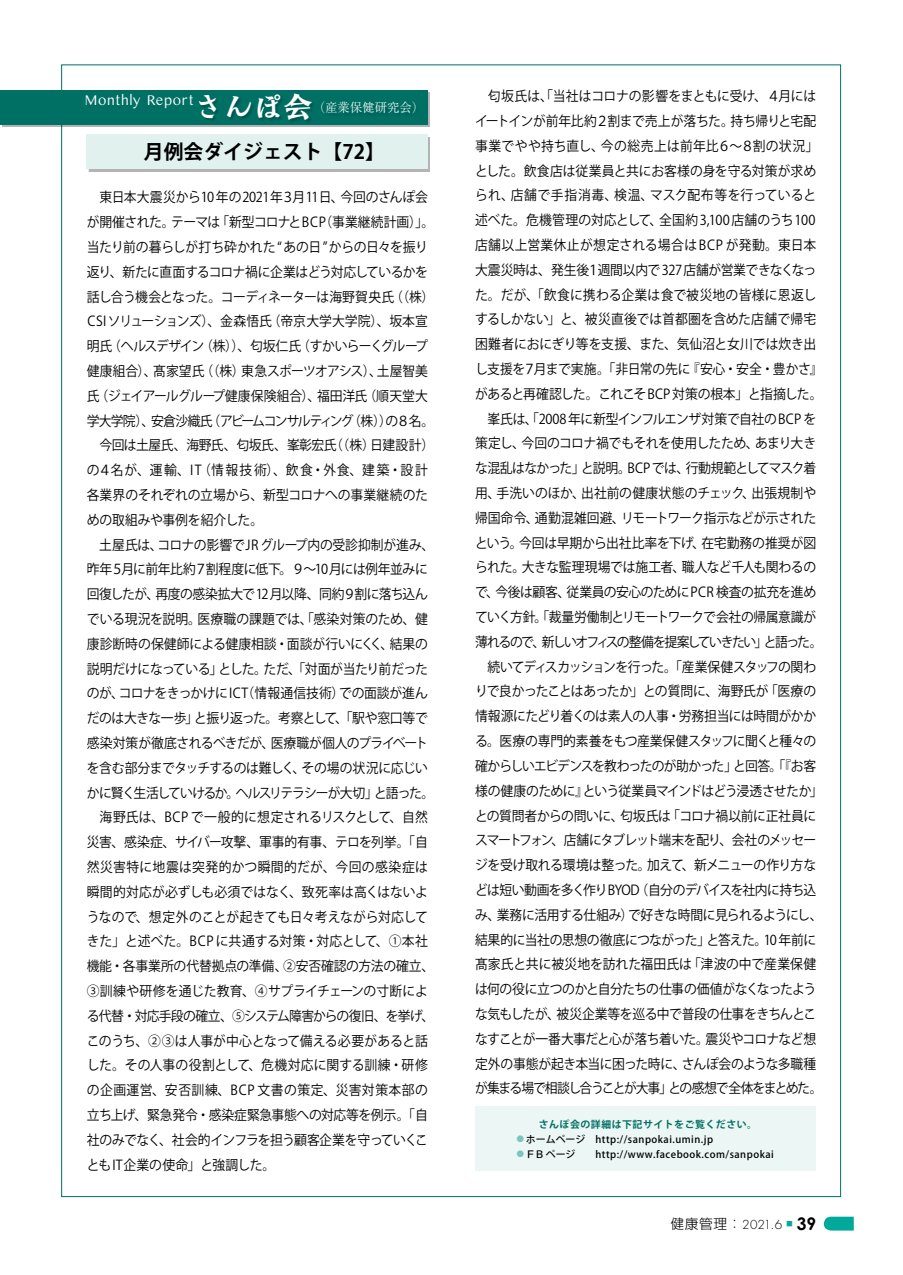
<style>
.page{position:relative;width:903px;height:1275px;background:#fff}
.page>*{position:absolute;margin:0;border:0;box-sizing:border-box;transform-origin:0 0}
.t1{font:700 29.75px "Moaria Std";color:#fff}
.t2{font:700 19.78px "Koz Go Pro";color:#000}
.t3{font:700 17.32px "Century Gothic";color:#000}
.t4{font:14.88px "Kannada MN";color:#fff;scale:.95 1}
.t5{font:13.65px/24.8px "Koz Go Pr 6 N";letter-spacing:-.025em;color:#000;scale:.94 1}
.t6{font:300 13.65px "Futura PT";color:#000}
.t7{font:300 12.42px "Ryumin Pr 6 N";color:#fff}
.t8{font:500 9.97px/14.5px "Koz Go Pro";letter-spacing:.05em;color:#000}
.s1{font-weight:700;color:#007065}
.s2{font-weight:700;font-size:11.2px;color:#7ac6bc}
.s3{font-family:"Shin Go Pro"}
</style>
<div class="page">
<svg style="left:824px;top:1217px;width:30px;height:13px"></svg>
<div style="left:475px;top:1106px;width:341px;height:65px;background:#ecf6f4"></div>
<div style="left:2px;top:92px;width:428px;height:35px;background:#000;opacity:.3"></div>
<div style="left:0;top:90px;width:427px;height:34px;background:#007065"></div>
<div style="left:199px;top:93px;width:222px;height:32px;background:#007065"></div>
<svg style="left:201px;top:97px;width:16px;height:22px"></svg>
<svg style="left:229px;top:95px;width:84px;height:26px"></svg>
<svg style="left:333px;top:106px;width:79px;height:9px"></svg>
<div style="left:89px;top:137px;width:341px;height:35px;background:#b3b3b3"></div>
<div style="left:86px;top:134px;width:341px;height:35px;background:#e1f1ee"></div>
<h1 class="t1" style="left:194px;top:86px;width:121px">さんぽ会</h1>
<p class="t7" style="left:313px;top:98px;width:113px">（産業保健研究会）</p>
<p class="t4" style="left:85px;top:91px;width:116px">Monthly Report</p>
<h2 class="t2" style="left:144px;top:139px;width:242px">月例会ダイジェスト【72】</h2>
<p class="t5" style="left:87px;top:185px;width:371px">　東日本大震災から10 年の2021年3月11日、今回のさんぽ会が開催された。テーマは「新型コロナとBCP（事業継続計画）」。当たり前の暮らしが打ち砕かれた “あの日”からの日々を振り返り、新たに直面するコロナ禍に企業はどう対応しているかを話し合う機会となった。コーディネーターは海野賀央氏（（株）<br>CSI ソリューションズ）、金森悟氏（帝京大学大学院）、坂本宣明氏（ヘルスデザイン（株））、匂坂仁氏（すかいらーくグループ健康組合）、髙家望氏（（株）東急スポーツオアシス）、土屋智美氏（ジェイアールグループ健康保険組合）、福田洋氏（順天堂大学大学院）、安倉沙織氏（アビームコンサルティング（株））の8名。　今回は土屋氏、海野氏、匂坂氏、峯彰宏氏（（株）日建設計）の4名が、運輸、IT（情報技術）、飲食・外食、建築・設計各業界のそれぞれの立場から、新型コロナへの事業継続のための取組みや事例を紹介した。<br>　土屋氏は、コロナの影響でJR グループ内の受診抑制が進み、昨年5月に前年比約7割程度に低下。9～10月には例年並みに回復したが、再度の感染拡大で12月以降、同約9割に落ち込んでいる現況を説明。医療職の課題では、「感染対策のため、健康診断時の保健師による健康相談・面談が行いにくく、結果の説明だけになっている」とした。ただ、「対面が当たり前だったのが、コロナをきっかけにICT（情報通信技術）での面談が進んだのは大きな一歩」と振り返った。考察として、「駅や窓口等で感染対策が徹底されるべきだが、医療職が個人のプライベートを含む部分までタッチするのは難しく、その場の状況に応じいかに賢く生活していけるか。ヘルスリテラシーが大切」と語った。　海野氏は、BCP で一般的に想定されるリスクとして、自然災害、感染症、サイバー攻撃、軍事的有事、テロを列挙。「自然災害特に地震は突発的かつ瞬間的だが、今回の感染症は瞬間的対応が必ずしも必須ではなく、致死率は高くはないようなので、想定外のことが起きても日々考えながら対応してきた」と述べた。BCP に共通する対策・対応として、①本社機能・各事業所の代替拠点の準備、②安否確認の方法の確立、<br>③訓練や研修を通じた教育、④サプライチェーンの寸断による代替・対応手段の確立、⑤システム障害からの復旧、を挙げ、このうち、②③は人事が中心となって備える必要があると話した。その人事の役割として、危機対応に関する訓練・研修の企画運営、安否訓練、BCP 文書の策定、災害対策本部の立ち上げ、緊急発令・感染症緊急事態への対応等を例示。「自社のみでなく、社会的インフラを担う顧客企業を守っていくこともIT企業の使命」と強調した。</p>
<p class="t5" style="left:475px;top:84px;width:371px">　匂坂氏は、「当社はコロナの影響をまともに受け、4月にはイートインが前年比約2割まで売上が落ちた。持ち帰りと宅配事業でやや持ち直し、今の総売上は前年比6～8割の状況」とした。飲食店は従業員と共にお客様の身を守る対策が求められ、店舗で手指消毒、検温、マスク配布等を行っていると述べた。危機管理の対応として、全国約 3,100 店舗のうち100店舗以上営業休止が想定される場合はBCP が発動。東日本大震災時は、発生後1週間以内で327店舗が営業できなくなった。だが、「飲食に携わる企業は食で被災地の皆様に恩返しするしかない」と、被災直後では首都圏を含めた店舗で帰宅困難者におにぎり等を支援、また、気仙沼と女川では炊き出し支援を7月まで実施。「非日常の先に『安心・安全・豊かさ』があると再確認した。これこそBCP 対策の根本」と指摘した。　峯氏は、「2008 年に新型インフルエンザ対策で自社のBCP を策定し、今回のコロナ禍でもそれを使用したため、あまり大きな混乱はなかった」と説明。BCP では、行動規範としてマスク着用、手洗いのほか、出社前の健康状態のチェック、出張規制や帰国命令、通勤混雑回避、リモートワーク指示などが示されたという。今回は早期から出社比率を下げ、在宅勤務の推奨が図られた。大きな監理現場では施工者、職人など千人も関わるので、今後は顧客、従業員の安心のためにPCR 検査の拡充を進めていく方針。「裁量労働制とリモートワークで会社の帰属意識が薄れるので、新しいオフィスの整備を提案していきたい」と語った。　続いてディスカッションを行った。「産業保健スタッフの関わりで良かったことはあったか」との質問に、海野氏が「医療の情報源にたどり着くのは素人の人事・労務担当には時間がかかる。医療の専門的素養をもつ産業保健スタッフに聞くと種々の確からしいエビデンスを教わったのが助かった」と回答。「『お客様の健康のために』という従業員マインドはどう浸透させたか」との質問者からの問いに、匂坂氏は「コロナ禍以前に正社員にスマートフォン、店舗にタブレット端末を配り、会社のメッセージを受け取れる環境は整った。加えて、新メニューの作り方などは短い動画を多く作りBYOD（自分のデバイスを社内に持ち込み、業務に活用する仕組み）で好きな時間に見られるようにし、結果的に当社の思想の徹底につながった」と答えた。10 年前に髙家氏と共に被災地を訪れた福田氏は「津波の中で産業保健は何の役に立つのかと自分たちの仕事の価値がなくなったような気もしたが、被災企業等を巡る中で普段の仕事をきちんとこなすことが一番大事だと心が落ち着いた。震災やコロナなど想定外の事態が起き本当に困った時に、さんぽ会のような多職種が集まる場で相談し合うことが大事」との感想で全体をまとめた。</p>
<p class="t8" style="left:515px;top:1118px;width:260px;text-indent:24px"><span class="s1">さんぽ会の詳細は下記サイトをご覧ください。<br></span><span class="s2">◦</span>ホームページ　http://sanpokai.umin.jp<br><span class="s2">◦</span>ＦＢページ　　http://www.facebook.com/sanpokai</p>
<p class="t6" style="left:670px;top:1216px;width:124px"><span class="s3">健康管理：</span>2021.6 <sup>■</sup></p>
<p class="t3" style="left:797px;top:1211px;width:21px">39</p>
</div>
